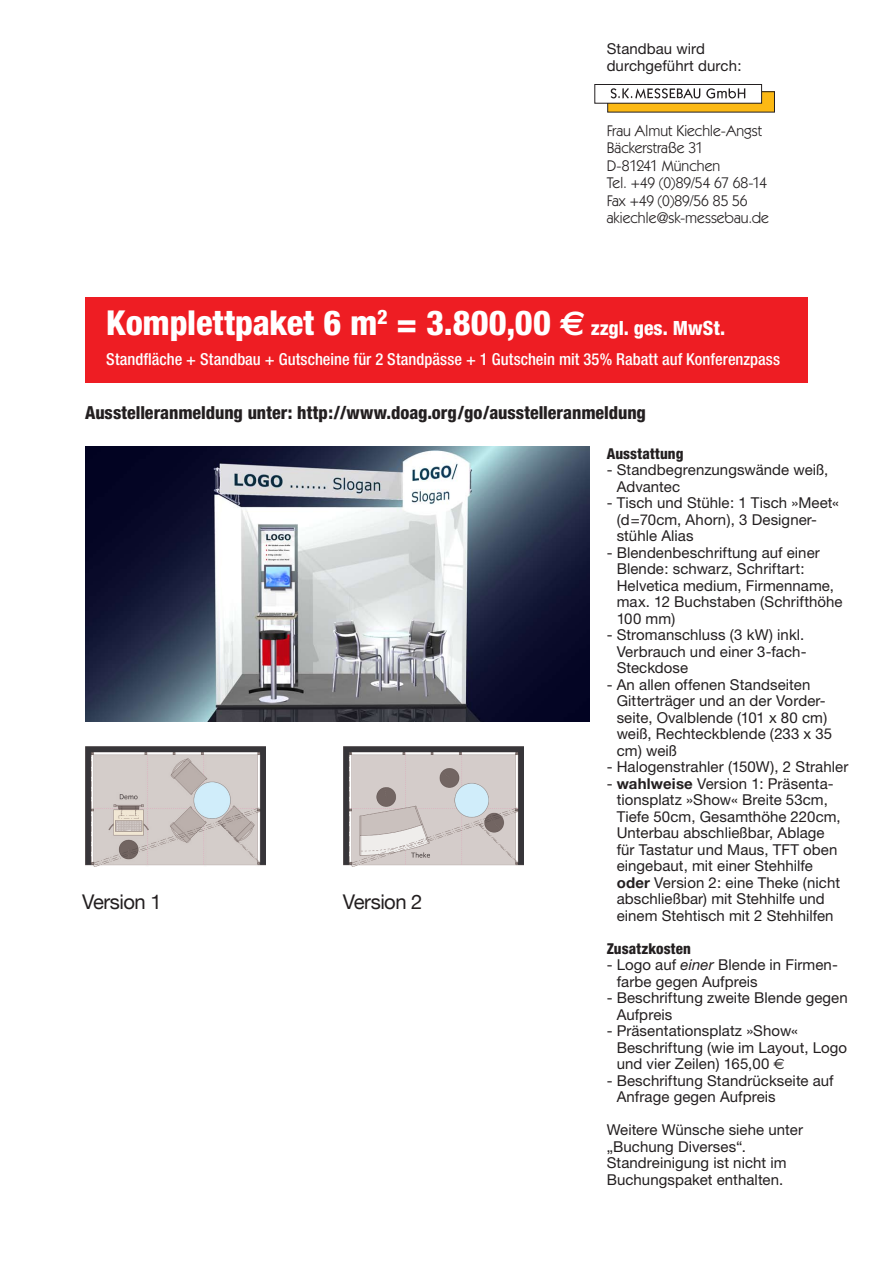
<style>
.page{position:relative;width:893px;height:1263px;background:#fff}
.page>*{position:absolute;margin:0;border:0;box-sizing:border-box;transform-origin:0 0}
.t1{font:800 condensed 34.35px "Helvetica Neue";letter-spacing:-.005em;color:#fff}
.t2{font:20.25px "Helvetica Neue";letter-spacing:-.025em;color:#231f20}
.t3{font:800 condensed 18px "Helvetica Neue";color:#231f20}
.t4{font:500 condensed 16.5px "Helvetica Neue";color:#fff}
.t5{font:15.45px/17.4px "Itc Kabel";letter-spacing:-.005em;color:#231f20}
.t6{font:15px/16.5px "Helvetica Neue";letter-spacing:.005em;color:#231f20}
.t7{font:800 condensed 15px "Helvetica Neue";letter-spacing:.005em;color:#231f20}
.s1{font-family:"Euro Sans";font-weight:700;font-stretch:normal}
.s2{font-size:19.65px}
.s3{font-weight:700}
.s4{font-style:italic}
.s5{font-family:"Euro Sans"}
</style>
<div class="page">
<div style="left:608px;top:92px;width:166px;height:20px;background:#fcb914"></div>
<div style="left:595px;top:84px;width:167px;height:19px;background:#fff"></div>
<svg style="left:611px;top:88px;width:89px;height:10px"></svg>
<svg style="left:706px;top:88px;width:39px;height:10px"></svg>
<div style="left:595px;top:84px;width:167px;height:19px;border:1px solid #231f20"></div>
<img style="left:85px;top:746px;width:180px;height:121px">
<img style="left:344px;top:746px;width:180px;height:121px">
<img style="left:85px;top:446px;width:505px;height:275px">
<div style="left:85px;top:298px;width:723px;height:85px;background:#ee1d23"></div>
<p class="t6" style="left:607px;top:40px;width:137px">Standbau wird durchgeführt durch:</p>
<p class="t5" style="left:607px;top:122px;width:164px">Frau Almut Kiechle-Angst<br>Bäckerstraße 31<br>D-81241 München<br>Tel. +49 (0)89/54 67 68-14<br>Fax +49 (0)89/56 85 56 akiechle@sk-messebau.de</p>
<h1 class="t1" style="left:106px;top:302px;width:620px">Komplettpaket 6 m<sup>2</sup> = 3.800,00 <span class="s1">€</span> <span class="s2">zzgl. ges. MwSt.</span></h1>
<p class="t4" style="left:106px;top:349px;width:675px">Standfläche + Standbau + Gutscheine für 2 Standpässe + 1 Gutschein mit 35% Rabatt auf Konferenzpass</p>
<p class="t3" style="left:85px;top:401px;width:562px">Ausstelleranmeldung unter: http://www.doag.org/go/ausstelleranmeldung</p>
<p class="t7" style="left:607px;top:444px;width:78px">Ausstattung</p>
<p class="t6" style="left:617px;top:461px;width:213px;text-indent:-10px">- Standbegrenzungswände weiß,<br>Advantec</p>
<p class="t6" style="left:617px;top:494px;width:224px;text-indent:-10px">- Tisch und Stühle: 1 Tisch »Meet« (d=70cm, Ahorn), 3 Designer&shy;stühle Alias</p>
<p class="t6" style="left:617px;top:544px;width:227px;text-indent:-10px">- Blendenbeschriftung auf einer<br>Blende: schwarz, Schriftart:<br>Helvetica medium, Firmenname, max. 12 Buchstaben (Schrifthöhe<br>100 mm)</p>
<p class="t6" style="left:617px;top:626px;width:191px;text-indent:-10px">- Stromanschluss (3 kW) inkl.<br>Verbrauch und einer 3-fach-<br>Steckdose</p>
<p class="t6" style="left:617px;top:676px;width:217px;text-indent:-10px">- An allen offenen Standseiten<br>Gitterträger und an der Vorder&shy;seite, Ovalblende (101 x 80 cm) weiß, Rechteckblende (233 x 35 cm) weiß</p>
<p class="t6" style="left:607px;top:758px;width:243px">- Halogenstrahler (150W), 2 Strahler</p>
<p class="t6" style="left:617px;top:775px;width:226px;text-indent:-10px">- <span class="s3">wahlweise</span> Version 1: Präsenta&shy;tionsplatz »Show« Breite 53cm,<br>Tiefe 50cm, Gesamthöhe 220cm,<br>Unterbau abschließbar, Ablage für Tastatur und Maus, TFT oben eingebaut, mit einer Stehhilfe <span class="s3">oder</span> Version 2: eine Theke (nicht abschließbar) mit Stehhilfe und einem Stehtisch mit 2 Stehhilfen</p>
<p class="t7" style="left:607px;top:939px;width:86px">Zusatzkosten</p>
<p class="t6" style="left:617px;top:956px;width:223px;text-indent:-10px">- Logo auf <span class="s4">einer</span> Blende in Firmen&shy;farbe gegen Aufpreis</p>
<p class="t6" style="left:617px;top:989px;width:233px;text-indent:-10px">- Beschriftung zweite Blende gegen<br>Aufpreis</p>
<p class="t6" style="left:617px;top:1022px;width:232px;text-indent:-10px">- Präsentationsplatz »Show«<br>Beschriftung (wie im Layout, Logo und vier Zeilen) 165,00 <span class="s5">€</span></p>
<p class="t6" style="left:617px;top:1072px;width:219px;text-indent:-10px">- Beschriftung Standrückseite auf<br>Anfrage gegen Aufpreis</p>
<p class="t6" style="left:607px;top:1121px;width:198px">Weitere Wünsche siehe unter „Buchung Diverses“.<br>Standreinigung ist nicht im<br>Buchungspaket enthalten.</p>
<h2 class="t2" style="left:82px;top:887px;width:81px">Version 1</h2>
<h2 class="t2" style="left:343px;top:887px;width:81px">Version 2</h2>
</div>
